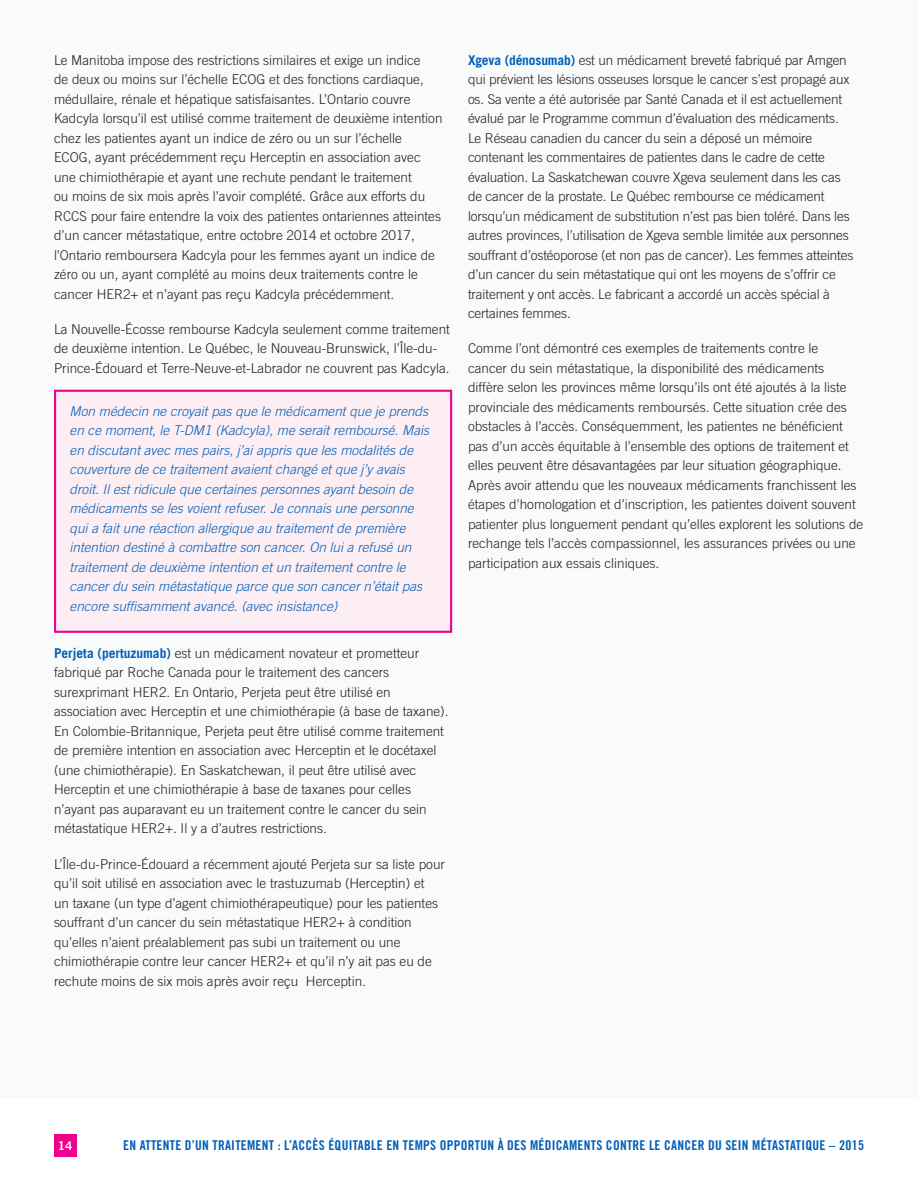
<style>
.page{position:relative;width:918px;height:1188px;background:#fff}
.page>*{position:absolute;margin:0;border:0;box-sizing:border-box;transform-origin:0 0}
.body{font:300 13.5px/19.5px "Trade Gothic";color:#231f20}
.t1{font:italic 300 13.5px/19.5px "Trade Gothic";color:#005fb9}
.t2{font:13.5px "Trade Gothic Bold Cond Twenty";letter-spacing:.02em;color:#005fb9}
.t3{font:12px "Trade Gothic Bold Two";color:#fff}
.s1{font-weight:700;color:#005fb9}
</style>
<div class="page">
<div style="left:0;top:0;width:918px;height:1097px;background:#f9fafa"></div>
<div style="left:54px;top:1134px;width:22px;height:22px;background:#ed028c"></div>
<div style="left:55px;top:391px;width:396px;height:241px;background:#fdeef4"></div>
<div style="left:54px;top:390px;width:398px;height:243px;border:2px solid #ed028c"></div>
<p class="body" style="left:54px;top:50px;width:390px">Le Manitoba impose des restrictions similaires et exige un indice<br>de deux ou moins sur l’échelle ECOG et des fonctions cardiaque, médullaire, rénale et hépatique satisfaisantes. L’Ontario couvre Kadcyla lorsqu’il est utilisé comme traitement de deuxième intention chez les patientes ayant un indice de zéro ou un sur l’échelle ECOG, ayant précédemment reçu Herceptin en association avec une chimiothérapie et ayant une rechute pendant le traitement<br>ou moins de six mois après l’avoir complété. Grâce aux efforts du RCCS pour faire entendre la voix des patientes ontariennes atteintes d’un cancer métastatique, entre octobre 2014 et octobre 2017, l’Ontario remboursera Kadcyla pour les femmes ayant un indice de zéro ou un, ayant complété au moins deux traitements contre le cancer HER2+ et n’ayant pas reçu Kadcyla précédemment.</p>
<p class="body" style="left:54px;top:319px;width:397px">La Nouvelle-Écosse rembourse Kadcyla seulement comme traitement de deuxième intention. Le Québec, le Nouveau-Brunswick, l’Île-du-<br>Prince-Édouard et Terre-Neuve-et-Labrador ne couvrent pas Kadcyla.</p>
<p class="t1" style="left:70px;top:401px;width:361px">Mon médecin ne croyait pas que le médicament que je prends en ce moment, le T-DM1 (Kadcyla), me serait remboursé. Mais en discutant avec mes pairs, j’ai appris que les modalités de couverture de ce traitement avaient changé et que j’y avais droit. Il est ridicule que certaines personnes ayant besoin de médicaments se les voient refuser. Je connais une personne qui a fait une réaction allergique au traitement de première intention destiné à combattre son cancer. On lui a refusé un traitement de deuxième intention et un traitement contre le cancer du sein métastatique parce que son cancer n’était pas encore suffisamment avancé. (avec insistance)</p>
<p class="body" style="left:54px;top:643px;width:396px"><span class="s1">Perjeta (pertuzumab)</span> est un médicament novateur et prometteur fabriqué par Roche Canada pour le traitement des cancers surexprimant HER2. En Ontario, Perjeta peut être utilisé en association avec Herceptin et une chimiothérapie (à base de taxane).<br>En Colombie-Britannique, Perjeta peut être utilisé comme traitement de première intention en association avec Herceptin et le docétaxel (une chimiothérapie). En Saskatchewan, il peut être utilisé avec Herceptin et une chimiothérapie à base de taxanes pour celles n’ayant pas auparavant eu un traitement contre le cancer du sein métastatique HER2+. Il y a d’autres restrictions.</p>
<p class="body" style="left:54px;top:854px;width:393px">L’Île-du-Prince-Édouard a récemment ajouté Perjeta sur sa liste pour qu’il soit utilisé en association avec le trastuzumab (Herceptin) et<br>un taxane (un type d’agent chimiothérapeutique) pour les patientes souffrant d’un cancer du sein métastatique HER2+ à condition qu’elles n’aient préalablement pas subi un traitement ou une chimiothérapie contre leur cancer HER2+ et qu’il n’y ait pas eu de rechute moins de six mois après avoir reçu Herceptin.</p>
<p class="body" style="left:468px;top:50px;width:387px"><span class="s1">Xgeva (dénosumab)</span> est un médicament breveté fabriqué par Amgen qui prévient les lésions osseuses lorsque le cancer s’est propagé aux os. Sa vente a été autorisée par Santé Canada et il est actuellement évalué par le Programme commun d’évaluation des médicaments.<br>Le Réseau canadien du cancer du sein a déposé un mémoire contenant les commentaires de patientes dans le cadre de cette évaluation. La Saskatchewan couvre Xgeva seulement dans les cas de cancer de la prostate. Le Québec rembourse ce médicament lorsqu’un médicament de substitution n’est pas bien toléré. Dans les autres provinces, l’utilisation de Xgeva semble limitée aux personnes souffrant d’ostéoporose (et non pas de cancer). Les femmes atteintes d’un cancer du sein métastatique qui ont les moyens de s’offrir ce traitement y ont accès. Le fabricant a accordé un accès spécial à certaines femmes.</p>
<p class="body" style="left:468px;top:339px;width:397px">Comme l’ont démontré ces exemples de traitements contre le<br>cancer du sein métastatique, la disponibilité des médicaments diffère selon les provinces même lorsqu’ils ont été ajoutés à la liste provinciale des médicaments remboursés. Cette situation crée des obstacles à l’accès. Conséquemment, les patientes ne bénéficient pas d’un accès équitable à l’ensemble des options de traitement et elles peuvent être désavantagées par leur situation géographique.<br>Après avoir attendu que les nouveaux médicaments franchissent les étapes d’homologation et d’inscription, les patientes doivent souvent patienter plus longuement pendant qu’elles explorent les solutions de rechange tels l’accès compassionnel, les assurances privées ou une participation aux essais cliniques.</p>
<p class="t3" style="left:58px;top:1138px;width:16px">14</p>
<p class="t2" style="left:123px;top:1137px;width:742px">EN ATTENTE D’UN TRAITEMENT : L’ACCÈS ÉQUITABLE EN TEMPS OPPORTUN À DES MÉDICAMENTS CONTRE LE CANCER DU SEIN MÉTASTATIQUE – 2015</p>
</div>
